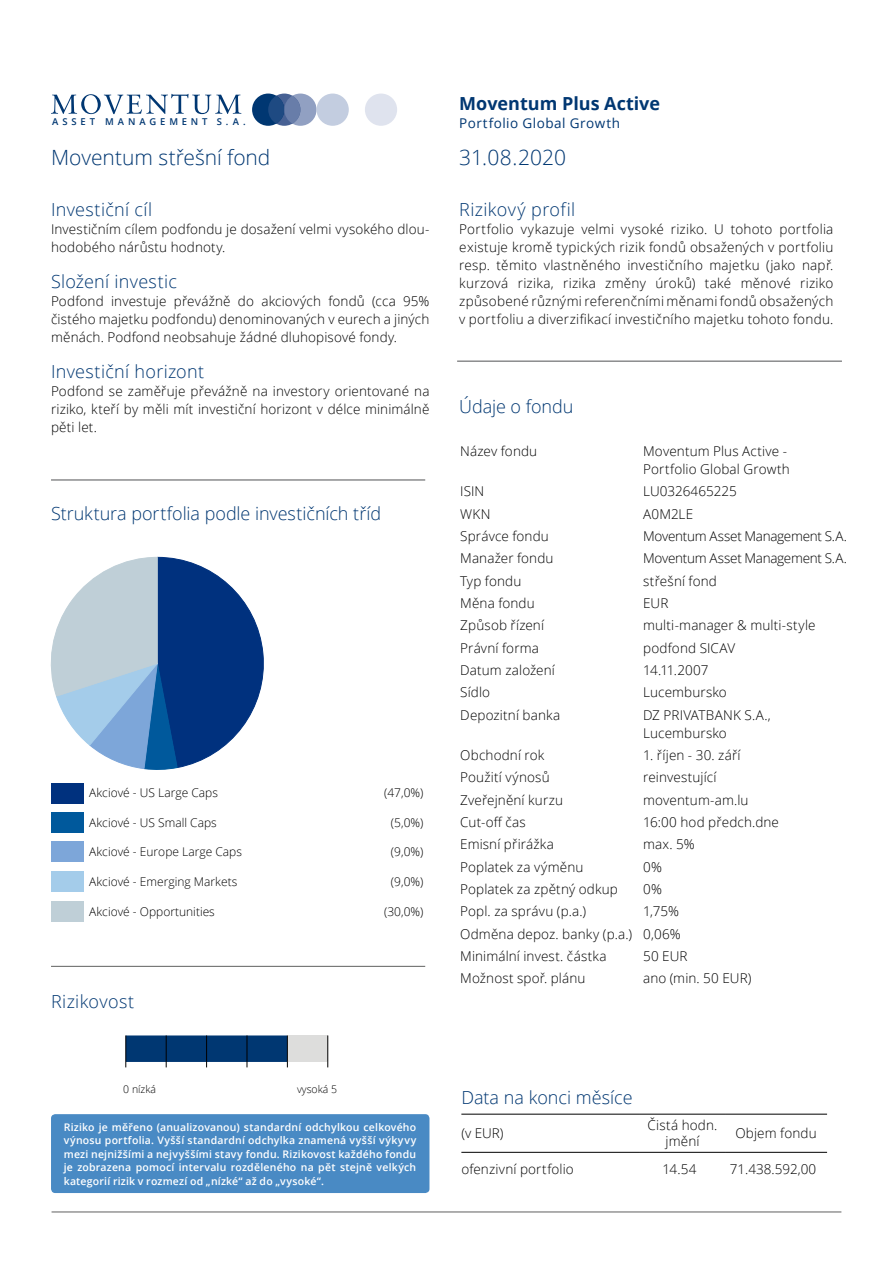
<style>
.page{position:relative;width:893px;height:1263px;background:#fff}
.page>*{position:absolute;margin:0;border:0;box-sizing:border-box;transform-origin:0 0}
.t1{font:300 21px "Open Sans";color:#003772}
.t2{font:300 18px "Open Sans";letter-spacing:.01em;color:#003772}
.t3{font:700 18px "Open Sans";color:#003772}
.t4{font:300 13.5px/18px "Open Sans";letter-spacing:.01em;color:#000}
.t5{font:300 13.5px "Open Sans";letter-spacing:-.02em;color:#000}
.t6{font:13.5px "Open Sans";letter-spacing:.035em;color:#003772}
.t7{font:300 12px "Open Sans";color:#000}
.t8{font:600 10.5px/13.5px "Open Sans";letter-spacing:.02em;color:#fff;text-align:justify}
.t9{font:300 10.5px "Open Sans";color:#000}
.t10{font:600 9.45px "Open Sans";letter-spacing:.415em;color:#003772}
</style>
<div class="page">
<hr style="left:51px;top:479px;width:374px;height:1px;background:#646567">
<hr style="left:457px;top:361px;width:385px;height:1px;background:#646567">
<div style="left:51px;top:812px;width:33px;height:20px;background:#00599c"></div>
<div style="left:51px;top:842px;width:33px;height:20px;background:#7da6d9"></div>
<div style="left:51px;top:871px;width:33px;height:21px;background:#a4ccea"></div>
<div style="left:51px;top:901px;width:33px;height:21px;background:#bfcfd7"></div>
<hr style="left:52px;top:1211px;width:789px;height:1px;background:#717271">
<div style="left:287px;top:1035px;width:41px;height:27px;background:#dddddc"></div>
<svg style="left:125px;top:1035px;width:163px;height:32px;background:#2b5786"></svg>
<svg style="left:327px;top:1035px;width:1px;height:32px"></svg>
<div style="left:51px;top:1114px;width:378px;height:79px;background:#498ac4;border-radius:4px"></div>
<hr style="left:461px;top:1114px;width:179px;height:1px;background:#000">
<hr style="left:640px;top:1114px;width:85px;height:1px;background:#000">
<hr style="left:725px;top:1114px;width:102px;height:1px;background:#000">
<hr style="left:461px;top:1152px;width:179px;height:1px;background:#000">
<hr style="left:640px;top:1152px;width:85px;height:1px;background:#000">
<hr style="left:725px;top:1152px;width:102px;height:1px;background:#000">
<hr style="left:51px;top:966px;width:374px;height:1px;background:#717271">
<svg style="left:51px;top:94px;width:190px;height:20px"></svg>
<div style="left:284px;top:94px;width:33px;height:32px;background:#91a0c2;border-radius:50%"></div>
<div style="left:268px;top:94px;width:32px;height:32px;background:#476194;border-radius:50%"></div>
<div style="left:317px;top:94px;width:32px;height:32px;background:#c3cde0;border-radius:50%"></div>
<div style="left:365px;top:94px;width:32px;height:32px;background:#dfe3ee;border-radius:50%"></div>
<div style="left:252px;top:94px;width:32px;height:32px;background:#003772;border-radius:50%"></div>
<div style="left:268px;top:96px;width:16px;height:28px;background:#1e4a82;border-radius:50%"></div>
<div style="left:284px;top:96px;width:16px;height:28px;background:#687da9;border-radius:50%"></div>
<div style="left:51px;top:783px;width:33px;height:21px;background:#00317e"></div>
<svg style="left:50px;top:557px;width:214px;height:213px"></svg>
<p class="t10" style="left:52px;top:115px;width:195px">ASSET MANAGEMENT S.A.</p>
<h1 class="t1" style="left:51px;top:143px;width:221px">Moventum střešní fond</h1>
<h2 class="t2" style="left:51px;top:197px;width:103px">Investiční cíl</h2>
<p class="t4" style="left:51px;top:220px;width:380px">Investičním cílem podfondu je dosažení velmi vysokého dlou&shy;hodobého nárůstu hodnoty.</p>
<h2 class="t2" style="left:51px;top:269px;width:128px">Složení investic</h2>
<p class="t4" style="left:51px;top:292px;width:380px;text-align:justify">Podfond investuje převážně do akciových fondů (cca 95% čistého majetku podfondu) denominovaných v eurech a jiných měnách. Podfond neobsahuje žádné dluhopisové fondy.</p>
<h2 class="t2" style="left:51px;top:359px;width:155px">Investiční horizont</h2>
<p class="t4" style="left:51px;top:382px;width:380px;text-align:justify">Podfond se zaměřuje převážně na investory orientované na riziko, kteří by měli mít investiční horizont v délce minimálně pěti let.</p>
<h2 class="t2" style="left:51px;top:501px;width:332px">Struktura portfolia podle investičních tříd</h2>
<p class="t7" style="left:89px;top:784px;width:130px">Akciové - US Large Caps</p>
<p class="t7" style="left:384px;top:784px;width:41px">(47,0%)</p>
<p class="t7" style="left:89px;top:814px;width:129px">Akciové - US Small Caps</p>
<p class="t7" style="left:391px;top:814px;width:34px">(5,0%)</p>
<p class="t7" style="left:89px;top:844px;width:154px">Akciové - Europe Large Caps</p>
<p class="t7" style="left:391px;top:844px;width:34px">(9,0%)</p>
<p class="t7" style="left:89px;top:874px;width:149px">Akciové - Emerging Markets</p>
<p class="t7" style="left:391px;top:874px;width:34px">(9,0%)</p>
<p class="t7" style="left:89px;top:903px;width:127px">Akciové - Opportunities</p>
<p class="t7" style="left:384px;top:903px;width:41px">(30,0%)</p>
<h2 class="t2" style="left:51px;top:989px;width:85px">Rizikovost</h2>
<h2 class="t3" style="left:459px;top:90px;width:202px">Moventum Plus Active</h2>
<p class="t6" style="left:459px;top:113px;width:162px">Portfolio Global Growth</p>
<h1 class="t1" style="left:459px;top:143px;width:108px">31.08.2020</h1>
<h2 class="t2" style="left:459px;top:197px;width:118px">Rizikový profil</h2>
<p class="t4" style="left:459px;top:220px;width:376px;text-align:justify">Portfolio vykazuje velmi vysoké riziko. U tohoto portfolia existuje kromě typických rizik fondů obsažených v portfoliu resp. těmito vlastněného investičního majetku (jako např. kurzová rizika, rizika změny úroků) také měnové riziko způsobené různými referenčními měnami fondů obsažených v portfoliu a diverzifikací investičního majetku tohoto fondu.</p>
<h2 class="t2" style="left:459px;top:394px;width:116px">Údaje o fondu</h2>
<p class="t4" style="left:460px;top:442px;width:78px">Název fondu</p>
<p class="t4" style="left:643px;top:442px;width:148px">Moventum Plus Active -<br>Portfolio Global Growth</p>
<p class="t4" style="left:460px;top:482px;width:26px">ISIN</p>
<p class="t4" style="left:643px;top:482px;width:95px">LU0326465225</p>
<p class="t4" style="left:460px;top:504px;width:32px">WKN</p>
<p class="t4" style="left:643px;top:504px;width:52px">A0M2LE</p>
<p class="t4" style="left:460px;top:527px;width:90px">Správce fondu</p>
<p class="t5" style="left:643px;top:527px;width:205px">Moventum Asset Management S.A.</p>
<p class="t4" style="left:460px;top:549px;width:95px">Manažer fondu</p>
<p class="t5" style="left:643px;top:549px;width:205px">Moventum Asset Management S.A.</p>
<p class="t4" style="left:460px;top:571px;width:63px">Typ fondu</p>
<p class="t4" style="left:643px;top:571px;width:75px">střešní fond</p>
<p class="t4" style="left:460px;top:594px;width:76px">Měna fondu</p>
<p class="t4" style="left:643px;top:594px;width:27px">EUR</p>
<p class="t4" style="left:460px;top:616px;width:85px">Způsob řízení</p>
<p class="t4" style="left:643px;top:616px;width:174px">multi-manager &amp; multi-style</p>
<p class="t4" style="left:460px;top:638px;width:80px">Právní forma</p>
<p class="t4" style="left:643px;top:638px;width:94px">podfond SICAV</p>
<p class="t4" style="left:460px;top:661px;width:96px">Datum založení</p>
<p class="t4" style="left:643px;top:661px;width:67px">14.11.2007</p>
<p class="t4" style="left:460px;top:683px;width:31px">Sídlo</p>
<p class="t4" style="left:643px;top:683px;width:85px">Lucembursko</p>
<p class="t4" style="left:460px;top:705px;width:101px">Depozitní banka</p>
<p class="t4" style="left:643px;top:705px;width:129px">DZ PRIVATBANK S.A.,<br>Lucembursko</p>
<p class="t4" style="left:460px;top:746px;width:86px">Obchodní rok</p>
<p class="t4" style="left:643px;top:746px;width:99px">1. říjen - 30. září</p>
<p class="t4" style="left:460px;top:768px;width:91px">Použití výnosů</p>
<p class="t4" style="left:643px;top:768px;width:75px">reinvestující</p>
<p class="t4" style="left:460px;top:790px;width:104px">Zveřejnění kurzu</p>
<p class="t4" style="left:643px;top:790px;width:107px">moventum-am.lu</p>
<p class="t4" style="left:460px;top:813px;width:67px">Cut-off čas</p>
<p class="t4" style="left:643px;top:813px;width:137px">16:00 hod předch.dne</p>
<p class="t4" style="left:460px;top:835px;width:95px">Emisní přirážka</p>
<p class="t4" style="left:643px;top:835px;width:53px">max. 5%</p>
<p class="t4" style="left:460px;top:857px;width:125px">Poplatek za výměnu</p>
<p class="t4" style="left:643px;top:857px;width:20px">0%</p>
<p class="t4" style="left:460px;top:880px;width:159px">Poplatek za zpětný odkup</p>
<p class="t4" style="left:643px;top:880px;width:20px">0%</p>
<p class="t4" style="left:460px;top:902px;width:127px">Popl. za správu (p.a.)</p>
<p class="t4" style="left:460px;top:900px;width:222px;line-height:22.4px;text-indent:183px">1,75%<br>Odměna depoz. banky (p.a.) 0,06%<br>Minimální invest. částka</p>
<p class="t4" style="left:643px;top:947px;width:46px">50 EUR</p>
<p class="t4" style="left:460px;top:969px;width:127px">Možnost spoř. plánu</p>
<p class="t4" style="left:643px;top:969px;width:110px">ano (min. 50 EUR)</p>
<p class="t9" style="left:123px;top:1082px;width:34px">0 nízká</p>
<p class="t9" style="left:297px;top:1082px;width:42px">vysoká 5</p>
<p class="t8" style="left:64px;top:1120px;width:354px">Riziko je měřeno (anualizovanou) standardní odchylkou celkového výnosu portfolia. Vyšší standardní odchylka znamená vyšší výkyvy mezi nejnižšími a nejvyššími stavy fondu. Rizikovost každého fondu je zobrazena pomocí intervalu rozděleného na pět stejně velkých kategorií rizik v rozmezí od „nízké“ až do „vysoké“.</p>
<h2 class="t2" style="left:461px;top:1085px;width:173px">Data na konci měsíce</h2>
<p class="t4" style="left:461px;top:1124px;width:44px">(v EUR)</p>
<p class="t4" style="left:648px;top:1117px;width:71px;line-height:16.2px;text-align:center">Čistá hodn. jmění</p>
<p class="t4" style="left:735px;top:1124px;width:83px">Objem fondu</p>
<p class="t4" style="left:461px;top:1160px;width:114px">ofenzivní portfolio</p>
<p class="t4" style="left:662px;top:1160px;width:36px">14.54</p>
<p class="t4" style="left:730px;top:1160px;width:88px">71.438.592,00</p>
</div>
